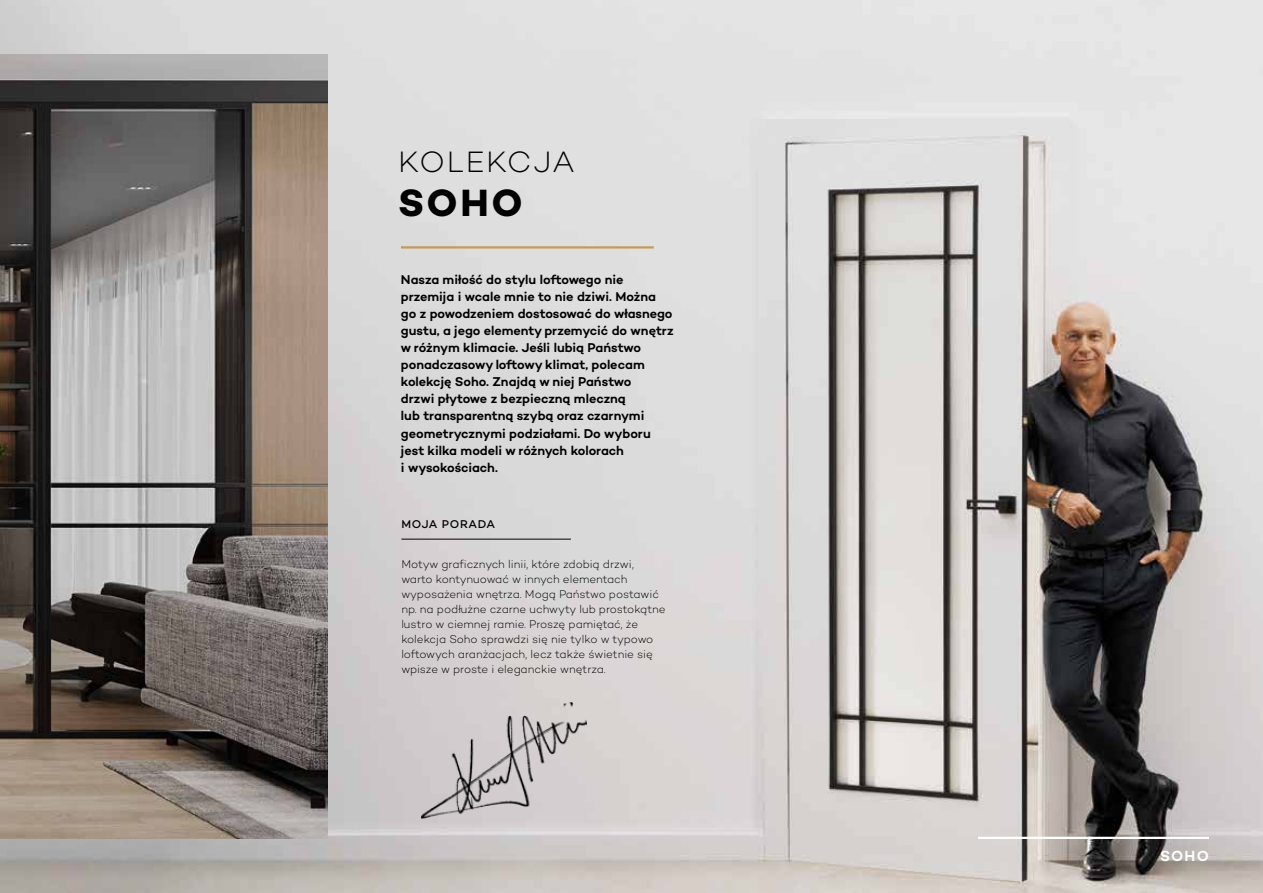
<style>
.page{position:relative;width:1263px;height:893px;background:#fff}
.page>*{position:absolute;margin:0;border:0;box-sizing:border-box;transform-origin:0 0}
.t1{font:700 38.7px "Campton";color:#000}
.t2{font:300 30px "Campton";letter-spacing:.04em;color:#000}
.t3{font:600 15px "Campton";color:#fff}
.t4{font:600 13.05px/17px "Campton";letter-spacing:-.005em;color:#000}
.t5{font:300 11.55px/15px "Campton";letter-spacing:-.005em;color:#000}
.t6{font:500 11.55px "Campton";letter-spacing:.06em;color:#000}
</style>
<div class="page">
<img style="left:0;top:0;width:1263px;height:893px">
<hr style="left:978px;top:837px;width:231px;height:2px;background:#fff">
<hr style="left:401px;top:246px;width:253px;height:3px;background:#c79957">
<hr style="left:401px;top:539px;width:170px;height:1px;background:#000">
<img style="left:421px;top:703px;width:166px;height:129px">
<img style="left:0;top:54px;width:327px;height:785px">
<h2 class="t2" style="left:398px;top:143px;width:178px">KOLEKCJA</h2>
<h1 class="t1" style="left:398px;top:178px;width:126px">SOHO</h1>
<p class="t4" style="left:401px;top:271px;width:274px">Nasza miłość do stylu loftowego nie przemija i wcale mnie to nie dziwi. Można go z powodzeniem dostosować do własnego gustu, a jego elementy przemycić do wnętrz w różnym klimacie. Jeśli lubią Państwo ponadczasowy loftowy klimat, polecam kolekcję Soho. Znajdą w niej Państwo<br>drzwi płytowe z bezpieczną mleczną<br>lub transparentną szybą oraz czarnymi geometrycznymi podziałami. Do wyboru jest kilka modeli w różnych kolorach<br>i wysokościach.</p>
<p class="t6" style="left:401px;top:517px;width:95px">MOJA PORADA</p>
<p class="t5" style="left:401px;top:557px;width:266px">Motyw graficznych linii, które zdobią drzwi, warto kontynuować w innych elementach wyposażenia wnętrza. Mogą Państwo postawić np. na podłużne czarne uchwyty lub prostokątne lustro w ciemnej ramie. Proszę pamiętać, że kolekcja Soho sprawdzi się nie tylko w typowo loftowych aranżacjach, lecz także świetnie się wpisze w proste i eleganckie wnętrza.</p>
<p class="t3" style="left:1160px;top:846px;width:50px">SOHO</p>
</div>
